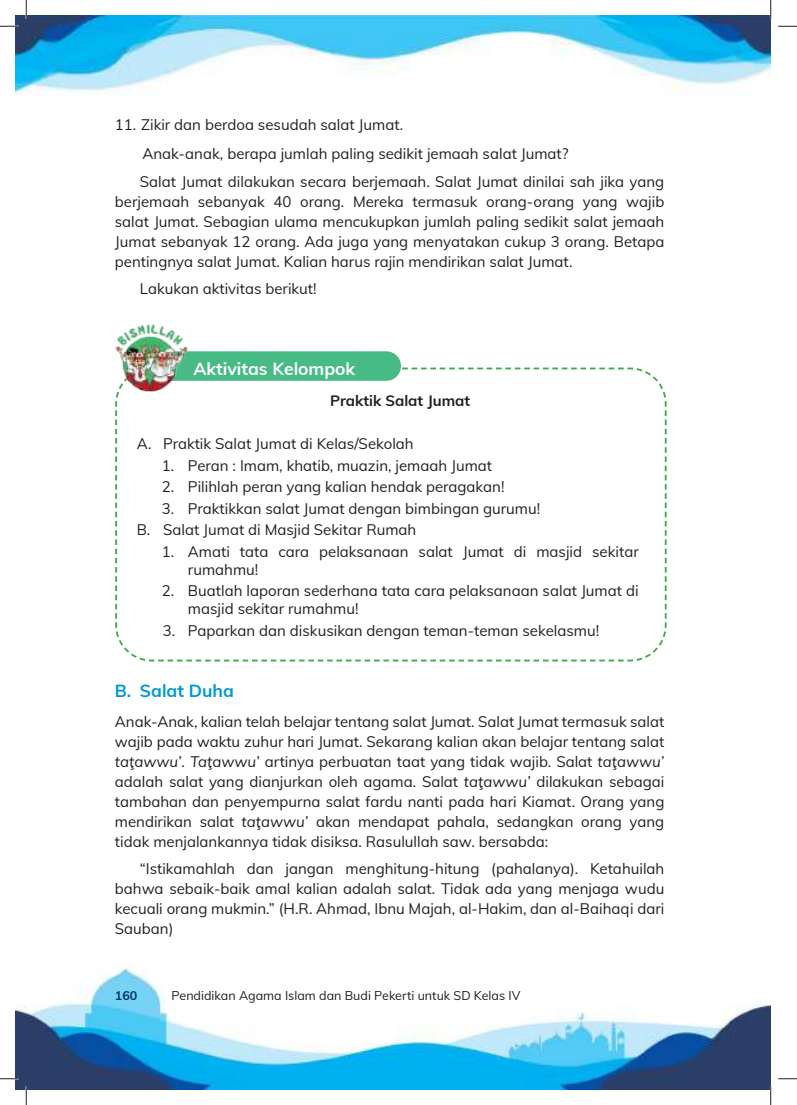
<style>
.page{position:relative;width:797px;height:1105px;background:#fff}
.page>*{position:absolute;margin:0;border:0;box-sizing:border-box;transform-origin:0 0}
.t1{font:700 17.5px "Mulish";color:#fff}
.t2{font:700 17.5px "Mulish";color:#0098d5}
.t3{font:15px/20px "Mulish";color:#231f20}
.t4{font:700 15px "Mulish";color:#231f20}
.t5{font:12.5px "Mulish";color:#231f20}
.t6{font:700 12.5px "Mulish";color:#013668}
.s1{font-style:italic}
</style>
<div class="page">
<img style="left:16px;top:967px;width:754px;height:122px">
<img style="left:16px;top:16px;width:754px;height:80px">
<svg style="left:115px;top:367px;width:552px;height:295px"></svg>
<div style="left:138px;top:351px;width:263px;height:30px;background:#46bb86;border-radius:15px"></div>
<img style="left:115px;top:324px;width:73px;height:69px">
<svg style="left:0;top:25px;width:19px;height:2px"></svg>
<svg style="left:778px;top:25px;width:19px;height:2px"></svg>
<svg style="left:0;top:1078px;width:19px;height:1px"></svg>
<svg style="left:778px;top:1078px;width:19px;height:1px"></svg>
<svg style="left:25px;top:0;width:2px;height:19px"></svg>
<svg style="left:25px;top:1086px;width:2px;height:19px"></svg>
<svg style="left:770px;top:0;width:1px;height:19px"></svg>
<svg style="left:770px;top:1086px;width:1px;height:19px"></svg>
<p class="t3" style="left:142px;top:111px;width:428px;line-height:29.6px;text-indent:-27px">11. Zikir dan berdoa sesudah salat Jumat.<br>Anak-anak, berapa jumlah paling sedikit jemaah salat Jumat?</p>
<p class="t3" style="left:115px;top:173px;width:551px;text-align:justify;text-indent:25px">Salat Jumat dilakukan secara berjemaah. Salat Jumat dinilai sah jika yang berjemaah sebanyak 40 orang. Mereka termasuk orang-orang yang wajib salat Jumat. Sebagian ulama mencukupkan jumlah paling sedikit salat jemaah Jumat sebanyak 12 orang. Ada juga yang menyatakan cukup 3 orang. Betapa pentingnya salat Jumat. Kalian harus rajin mendirikan salat Jumat.</p>
<p class="t3" style="left:140px;top:280px;width:178px">Lakukan aktivitas berikut!</p>
<p class="t1" style="left:193px;top:362px;width:163px">Aktivitas Kelompok</p>
<p class="t4" style="left:330px;top:395px;width:141px">Praktik Salat Jumat</p>
<p class="t3" style="left:137px;top:435px;width:278px">A. Praktik Salat Jumat di Kelas/Sekolah</p>
<p class="t3" style="left:162px;top:457px;width:332px">1. Peran : Imam, khatib, muazin, jemaah Jumat</p>
<p class="t3" style="left:162px;top:478px;width:344px">2. Pilihlah peran yang kalian hendak peragakan!</p>
<p class="t3" style="left:137px;top:499px;width:405px;line-height:21.5px;text-indent:25px">3. Praktikkan salat Jumat dengan bimbingan gurumu!<br>B. Salat Jumat di Masjid Sekitar Rumah</p>
<p class="t3" style="left:188px;top:544px;width:452px;line-height:18px;text-indent:-26px">1. Amati tata cara pelaksanaan salat Jumat di masjid sekitar rumahmu!</p>
<p class="t3" style="left:188px;top:583px;width:452px;line-height:18px;text-indent:-26px">2. Buatlah laporan sederhana tata cara pelaksanaan salat Jumat di masjid sekitar rumahmu!</p>
<p class="t3" style="left:163px;top:622px;width:438px">3. Paparkan dan diskusikan dengan teman-teman sekelasmu!</p>
<p class="t2" style="left:115px;top:684px;width:121px">B. Salat Duha</p>
<p class="t3" style="left:115px;top:713px;width:551px;text-align:justify">Anak-Anak, kalian telah belajar tentang salat Jumat. Salat Jumat termasuk salat wajib pada waktu zuhur hari Jumat. Sekarang kalian akan belajar tentang salat <span class="s1">taţawwu’</span>. <span class="s1">Taţawwu’</span> artinya perbuatan taat yang tidak wajib. Salat <span class="s1">taţawwu’ </span>adalah salat yang dianjurkan oleh agama. Salat <span class="s1">taţawwu’</span> dilakukan sebagai tambahan dan penyempurna salat fardu nanti pada hari Kiamat. Orang yang mendirikan salat <span class="s1">taţawwu’</span> akan mendapat pahala, sedangkan orang yang tidak menjalankannya tidak disiksa. Rasulullah saw. bersabda:</p>
<p class="t3" style="left:115px;top:860px;width:551px;text-align:justify;text-indent:25px">“Istikamahlah dan jangan menghitung-hitung (pahalanya). Ketahuilah bahwa sebaik-baik amal kalian adalah salat. Tidak ada yang menjaga wudu kecuali orang mukmin.” (H.R. Ahmad, Ibnu Majah, al-Hakim, dan al-Baihaqi dari Sauban)</p>
<p class="t6" style="left:115px;top:991px;width:24px">160</p>
<p class="t5" style="left:172px;top:991px;width:350px">Pendidikan Agama Islam dan Budi Pekerti untuk SD Kelas IV</p>
</div>
